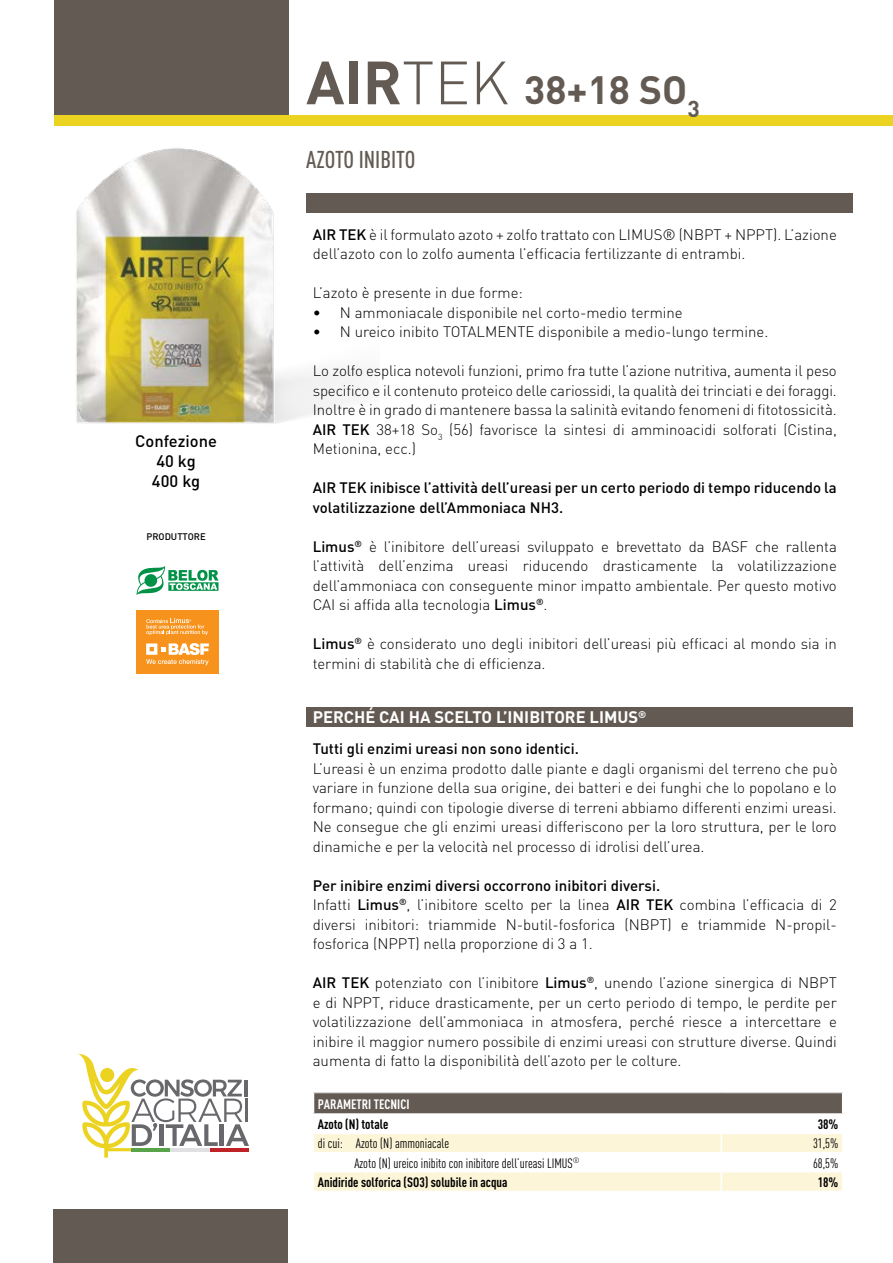
<style>
.page{position:relative;width:893px;height:1263px;background:#fff}
.page>*{position:absolute;margin:0;border:0;box-sizing:border-box;transform-origin:0 0}
.t1{font:700 39px "DIN";color:#635b53}
.t2{font:500 24px "DIN Cond";color:#635b53}
.t3{font:700 16.5px "DIN";color:#fff}
.t4{font:500 16.5px/19.8px "DIN";color:#000;text-align:center}
.t5{font:300 15px/19.5px "DIN";color:#000;text-align:justify}
.t6{font:500 15px/19.5px "DIN";color:#000}
.t7{font:13.5px "DIN Cond";color:#000}
.t8{font:700 13.5px "DIN Cond";color:#000}
.t9{font:700 13.5px "DIN Cond";color:#fff}
.t10{font:500 9.45px "DIN";color:#000}
.s1{font-size:60px}
.s2{font-weight:300;font-size:60px}
.s3{font-weight:500}
</style>
<div class="page">
<div style="left:306px;top:193px;width:546px;height:19px;background:#635b53"></div>
<div style="left:306px;top:707px;width:546px;height:20px;background:#635b53"></div>
<img style="left:76px;top:148px;width:304px;height:276px">
<svg style="left:77px;top:1053px;width:172px;height:104px"></svg>
<div style="left:100px;top:1068px;width:14px;height:14px;background:#ecd221;border-radius:50%"></div>
<hr style="left:132px;top:1148px;width:39px;height:3px;background:#59a44a">
<hr style="left:171px;top:1148px;width:39px;height:3px;background:#e0dfe1">
<hr style="left:210px;top:1148px;width:39px;height:3px;background:#c02327">
<div style="left:54px;top:0;width:235px;height:124px;background:#635b53"></div>
<div style="left:54px;top:115px;width:839px;height:10px;background:#ecd221"></div>
<div style="left:53px;top:1209px;width:234px;height:54px;background:#635b53"></div>
<svg style="left:313px;top:1093px;width:530px;height:98px"></svg>
<hr style="left:721px;top:1171px;width:122px;height:1px;background:#fff">
<div style="left:136px;top:610px;width:82px;height:63px;background:#f7931d"></div>
<svg style="left:146px;top:618px;width:62px;height:17px"></svg>
<svg style="left:146px;top:643px;width:63px;height:22px"></svg>
<svg style="left:136px;top:566px;width:83px;height:29px"></svg>
<p class="t4" style="left:135px;top:431px;width:83px">Confezione<br>40 kg<br>400 kg</p>
<p class="t10" style="left:146px;top:530px;width:61px">PRODUTTORE</p>
<h1 class="t1" style="left:306px;top:65px;width:395px"><span class="s1">AIR</span><span class="s2">TEK</span> 38+18 SO<sub>3</sub></h1>
<h2 class="t2" style="left:306px;top:145px;width:111px">AZOTO INIBITO</h2>
<p class="t5" style="left:313px;top:224px;width:526px"><span class="s3">AIR TEK</span> è il formulato azoto + zolfo trattato con LIMUS® (NBPT + NPPT). L’azione dell’azoto con lo zolfo aumenta l’efficacia fertilizzante di entrambi.</p>
<p class="t5" style="left:313px;top:283px;width:212px">L’azoto è presente in due forme:</p>
<p class="t5" style="left:313px;top:302px;width:371px">• N ammoniacale disponibile nel corto-medio termine</p>
<p class="t5" style="left:313px;top:322px;width:457px">• N ureico inibito TOTALMENTE disponibile a medio-lungo termine.</p>
<p class="t5" style="left:313px;top:361px;width:526px">Lo zolfo esplica notevoli funzioni, primo fra tutte l’azione nutritiva, aumenta il peso specifico e il contenuto proteico delle cariossidi, la qualità dei trinciati e dei foraggi.<br>Inoltre è in grado di mantenere bassa la salinità evitando fenomeni di fitotossicità.<br><span class="s3">AIR TEK</span> 38+18 So<sub>3</sub> (56) favorisce la sintesi di amminoacidi solforati (Cistina, Metionina, ecc.)</p>
<p class="t6" style="left:313px;top:477px;width:526px">AIR TEK inibisce l’attività dell’ureasi per un certo periodo di tempo riducendo la volatilizzazione dell’Ammoniaca NH3.</p>
<p class="t5" style="left:313px;top:536px;width:526px"><span class="s3">Limus</span><sup>®</sup> è l’inibitore dell’ureasi sviluppato e brevettato da BASF che rallenta l’attività dell’enzima ureasi riducendo drasticamente la volatilizzazione dell’ammoniaca con conseguente minor impatto ambientale. Per questo motivo CAI si affida alla tecnologia <span class="s3">Limus</span><sup>®</sup>.</p>
<p class="t5" style="left:313px;top:634px;width:526px"><span class="s3">Limus</span><sup>®</sup> è considerato uno degli inibitori dell’ureasi più efficaci al mondo sia in termini di stabilità che di efficienza.</p>
<p class="t3" style="left:313px;top:707px;width:335px">PERCHÉ CAI HA SCELTO L’INIBITORE LIMUS<sup>®</sup></p>
<p class="t6" style="left:313px;top:738px;width:268px">Tutti gli enzimi ureasi non sono identici.</p>
<p class="t5" style="left:313px;top:758px;width:526px">L’ureasi è un enzima prodotto dalle piante e dagli organismi del terreno che può variare in funzione della sua origine, dei batteri e dei funghi che lo popolano e lo formano; quindi con tipologie diverse di terreni abbiamo differenti enzimi ureasi.<br>Ne consegue che gli enzimi ureasi differiscono per la loro struttura, per le loro dinamiche e per la velocità nel processo di idrolisi dell’urea.</p>
<p class="t5" style="left:313px;top:875px;width:526px;text-align:left"><span class="s3">Per inibire enzimi diversi occorrono inibitori diversi.<br></span>Infatti <span class="s3">Limus</span><sup>®</sup>, l’inibitore scelto per la linea <span class="s3">AIR TEK</span> combina l’efficacia di 2 diversi inibitori: triammide N-butil-fosforica (NBPT) e triammide N-propil&shy;fosforica (NPPT) nella proporzione di 3 a 1.</p>
<p class="t5" style="left:313px;top:973px;width:526px"><span class="s3">AIR TEK</span> potenziato con l’inibitore <span class="s3">Limus</span><sup>®</sup>, unendo l’azione sinergica di NBPT e di NPPT, riduce drasticamente, per un certo periodo di tempo, le perdite per volatilizzazione dell’ammoniaca in atmosfera, perché riesce a intercettare e inibire il maggior numero possibile di enzimi ureasi con strutture diverse. Quindi aumenta di fatto la disponibilità dell’azoto per le colture.</p>
<p class="t9" style="left:318px;top:1096px;width:93px">PARAMETRI TECNICI</p>
<p class="t8" style="left:318px;top:1116px;width:72px">Azoto (N) totale</p>
<p class="t8" style="left:818px;top:1116px;width:22px">38%</p>
<p class="t7" style="left:318px;top:1136px;width:133px">di cui: Azoto (N) ammoniacale</p>
<p class="t7" style="left:813px;top:1136px;width:27px">31,5%</p>
<p class="t7" style="left:354px;top:1155px;width:227px">Azoto (N) ureico inibito con inibitore dell’ureasi LIMUS<sup>®</sup></p>
<p class="t7" style="left:813px;top:1155px;width:27px">68,5%</p>
<p class="t8" style="left:318px;top:1174px;width:191px">Anidiride solforica (SO3) solubile in acqua</p>
<p class="t8" style="left:818px;top:1174px;width:22px">18%</p>
</div>
